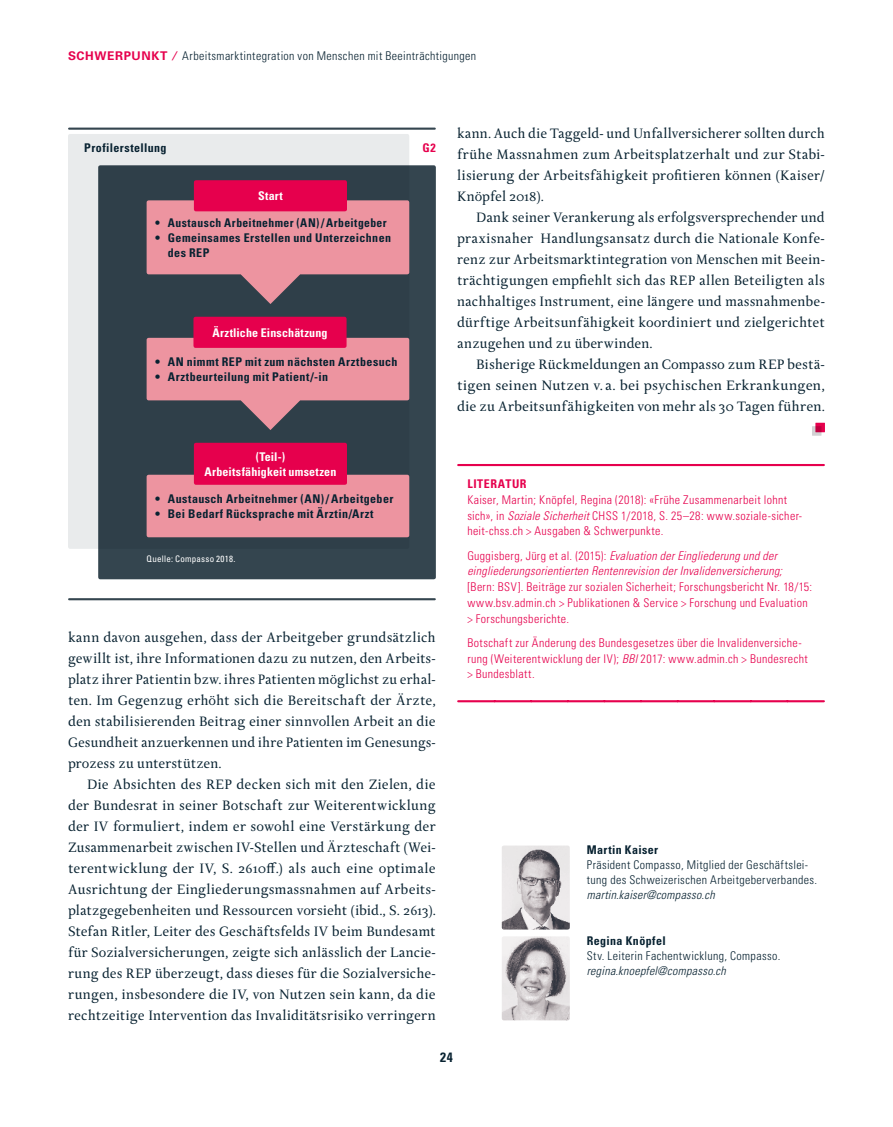
<style>
.page{position:relative;width:893px;height:1127px;background:#fff}
.page>*{position:absolute;margin:0;border:0;box-sizing:border-box;transform-origin:0 0}
.P_03_Grundtext{font:14.7px/21px "Delicato Pro";color:#082231;text-align:justify}
.t1{font:700 condensed 13.5px "Univers LT Std";color:#082231}
.P_07_Literatur_Abstand_danach{font:300 condensed 12px/15.8px "Univers LT Std";letter-spacing:.03em;color:#e6004d}
.P_08_Tabelle_Grafik_Titel{font:700 condensed 12px/15px "Univers LT Std";letter-spacing:.035em;color:#082231}
.P_06_Autor_Funktion{font:300 condensed 12px/15px "Univers LT Std";letter-spacing:.03em;color:#082231}
.P_07_Literatur_Grundschrift{font:300 condensed 12px/15.8px "Univers LT Std";letter-spacing:.03em;color:#e6004d}
.P_08_Tabelle_rechts_negativ{font:700 condensed 12px/15px "Univers LT Std";letter-spacing:.015em;color:#fff;text-align:center}
.P_06_Autor_E-Mail{font:italic 300 condensed 12px "Univers LT Std";letter-spacing:.025em;color:#082231}
.P_06_Autor_Name{font:700 condensed 12px "Univers LT Std";letter-spacing:.03em;color:#082231}
.H3_06_Literatur_Titel{font:700 condensed 12px "Univers LT Std";letter-spacing:.055em;color:#e6004d}
.P_08_Tabelle_Grafik_Titel-2{font:700 condensed 12px "Univers LT Std";color:#e6004d}
.P_08_Quellenangabe{font:condensed 9px "Univers LT Std";letter-spacing:.025em;color:#fff}
.s1{font-weight:700;font-stretch:normal;color:#e6004d}
.s2{font-style:italic}
</style>
<div class="page">
<hr style="left:69px;top:598px;width:366px;height:2px;background:#34454f">
<svg style="left:458px;top:464px;width:366px;height:2px"></svg>
<svg style="left:458px;top:700px;width:366px;height:2px"></svg>
<img style="left:502px;top:936px;width:68px;height:84px">
<img style="left:502px;top:845px;width:68px;height:84px">
<hr style="left:69px;top:128px;width:366px;height:2px;background:#34454f">
<div style="left:68px;top:134px;width:341px;height:415px;background:#e9ebec;border-radius:2px"></div>
<div style="left:98px;top:165px;width:338px;height:414px;background:#34454f;border-radius:2px"></div>
<div style="left:147px;top:475px;width:262px;height:62px;background:#ed94a0;border-radius:2px"></div>
<div style="left:194px;top:443px;width:153px;height:42px;background:#e6004d;border-radius:2px"></div>
<div style="left:147px;top:200px;width:262px;height:74px;background:#ed94a0;border-radius:2px"></div>
<div style="left:194px;top:180px;width:153px;height:31px;background:#e6004d;border-radius:2px"></div>
<svg style="left:241px;top:274px;width:59px;height:30px"></svg>
<svg style="left:241px;top:400px;width:59px;height:30px"></svg>
<div style="left:147px;top:338px;width:262px;height:62px;background:#ed94a0;border-radius:2px"></div>
<div style="left:193px;top:317px;width:154px;height:31px;background:#e6004d;border-radius:2px"></div>
<svg style="left:812px;top:426px;width:9px;height:10px"></svg>
<svg style="left:815px;top:423px;width:10px;height:9px"></svg>
<p class="P_06_Autor_Funktion" style="left:68px;top:48px;width:410px"><span class="s1">SCHWERPUNKT ⁄</span> Arbeitsmarktintegration von Menschen mit Beeinträchtigungen</p>
<p class="P_08_Tabelle_Grafik_Titel" style="left:84px;top:140px;width:84px">Profilerstellung</p>
<p class="P_08_Tabelle_Grafik_Titel-2" style="left:423px;top:140px;width:15px">G2</p>
<p class="P_08_Tabelle_rechts_negativ" style="left:258px;top:188px;width:26px">Start</p>
<p class="P_08_Tabelle_Grafik_Titel" style="left:155px;top:215px;width:233px">• Austausch Arbeitnehmer (AN) / Arbeitgeber</p>
<p class="P_08_Tabelle_Grafik_Titel" style="left:168px;top:230px;width:225px;text-indent:-13px">• Gemeinsames Erstellen und Unterzeichnen des REP</p>
<p class="P_08_Tabelle_rechts_negativ" style="left:212px;top:325px;width:117px">Ärztliche Einschätzung</p>
<p class="P_08_Tabelle_Grafik_Titel" style="left:155px;top:354px;width:244px">• AN nimmt REP mit zum nächsten Arztbesuch</p>
<p class="P_08_Tabelle_Grafik_Titel" style="left:155px;top:369px;width:175px">• Arztbeurteilung mit Patient/-in</p>
<p class="P_08_Tabelle_rechts_negativ" style="left:204px;top:449px;width:133px">(Teil-)<br>Arbeitsfähigkeit umsetzen</p>
<p class="P_08_Tabelle_Grafik_Titel" style="left:155px;top:491px;width:240px">• Austausch Arbeitnehmer (AN) / Arbeitgeber</p>
<p class="P_08_Tabelle_Grafik_Titel" style="left:155px;top:506px;width:220px">• Bei Bedarf Rücksprache mit Ärztin/Arzt</p>
<p class="P_08_Quellenangabe" style="left:147px;top:553px;width:90px">Quelle: Compasso 2018.</p>
<p class="P_03_Grundtext" style="left:68px;top:627px;width:369px">kann davon ausgehen, dass der Arbeitgeber grundsätzlich gewillt ist, ihre Informationen dazu zu nutzen, den Arbeits&shy;platz ihrer Patientin bzw. ihres Patienten möglichst zu erhal&shy;ten. Im Gegenzug erhöht sich die Bereitschaft der Ärzte, den stabilisierenden Beitrag einer sinnvollen Arbeit an die Gesundheit anzuerkennen und ihre Patienten im Genesungs&shy;prozess zu unterstützen.</p>
<p class="P_03_Grundtext" style="left:68px;top:774px;width:369px;text-indent:19px">Die Absichten des REP decken sich mit den Zielen, die der Bundesrat in seiner Botschaft zur Weiterentwicklung der IV formuliert, indem er sowohl eine Verstärkung der Zusammenarbeit zwischen IV-Stellen und Ärzteschaft (Wei&shy;terentwicklung der IV, S. 2610ff.) als auch eine optimale Ausrichtung der Eingliederungsmassnahmen auf Arbeits&shy;platzgegebenheiten und Ressourcen vorsieht (ibid., S. 2613).<br>Stefan Ritler, Leiter des Geschäftsfelds IV beim Bundesamt für Sozialversicherungen, zeigte sich anlässlich der Lancie&shy;rung des REP überzeugt, dass dieses für die Sozialversiche&shy;rungen, insbesondere die IV, von Nutzen sein kann, da die rechtzeitige Intervention das Invaliditätsrisiko verringern</p>
<p class="P_03_Grundtext" style="left:457px;top:123px;width:369px">kann. Auch die Taggeld- und Unfallversicherer sollten durch frühe Massnahmen zum Arbeitsplatzerhalt und zur Stabi&shy;lisierung der Arbeitsfähigkeit profitieren können (Kaiser/ Knöpfel 2018).</p>
<p class="P_03_Grundtext" style="left:457px;top:207px;width:369px;text-indent:19px">Dank seiner Verankerung als erfolgsversprechender und praxisnaher Handlungsansatz durch die Nationale Konfe&shy;renz zur Arbeitsmarktintegration von Menschen mit Beein&shy;trächtigungen empfiehlt sich das REP allen Beteiligten als nachhaltiges Instrument, eine längere und massnahmenbe&shy;dürftige Arbeitsunfähigkeit koordiniert und zielgerichtet anzugehen und zu überwinden.</p>
<p class="P_03_Grundtext" style="left:457px;top:354px;width:369px;text-indent:19px">Bisherige Rückmeldungen an Compasso zum REP bestä&shy;tigen seinen Nutzen v. a. bei psychischen Erkrankungen, die zu Arbeitsunfähigkeiten von mehr als 30 Tagen führen.</p>
<h3 class="H3_06_Literatur_Titel" style="left:467px;top:476px;width:61px">LITERATUR</h3>
<p class="P_07_Literatur_Abstand_danach" style="left:467px;top:492px;width:336px">Kaiser, Martin; Knöpfel, Regina (2018): «Frühe Zusammenarbeit lohnt sich», in <span class="s2">Soziale Sicherheit</span> CHSS 1/2018, S. 25–28: www.soziale-sicher&shy;heit-chss.ch &gt; Ausgaben &amp; Schwerpunkte.</p>
<p class="P_07_Literatur_Abstand_danach" style="left:467px;top:547px;width:346px">Guggisberg, Jürg et al. (2015): <span class="s2">Evaluation der Eingliederung und der eingliederungsorientierten Rentenrevision der Invalidenversicherung; </span>[Bern: BSV]. Beiträge zur sozialen Sicherheit; Forschungsbericht Nr. 18/15: www.bsv.admin.ch &gt; Publikationen &amp; Service &gt; Forschung und Evaluation &gt; Forschungsberichte.</p>
<p class="P_07_Literatur_Grundschrift" style="left:467px;top:635px;width:342px">Botschaft zur Änderung des Bundesgesetzes über die Invalidenversiche&shy;rung (Weiterentwicklung der IV); <span class="s2">BBl</span> 2017: www.admin.ch &gt; Bundesrecht &gt; Bundesblatt.</p>
<p class="P_06_Autor_Name" style="left:587px;top:842px;width:73px">Martin Kaiser</p>
<p class="P_06_Autor_Funktion" style="left:587px;top:857px;width:232px">Präsident Compasso, Mitglied der Geschäftslei&shy;tung des Schweizerischen Arbeitgeberverbandes.</p>
<p class="P_06_Autor_E-Mail" style="left:587px;top:888px;width:129px">martin.kaiser@compasso.ch</p>
<p class="P_06_Autor_Name" style="left:587px;top:933px;width:80px">Regina Knöpfel</p>
<p class="P_06_Autor_Funktion" style="left:587px;top:948px;width:195px">Stv. Leiterin Fachentwicklung, Compasso.</p>
<p class="P_06_Autor_E-Mail" style="left:587px;top:963px;width:141px">regina.knoepfel@compasso.ch</p>
<p class="t1" style="left:440px;top:1049px;width:14px">24</p>
</div>
